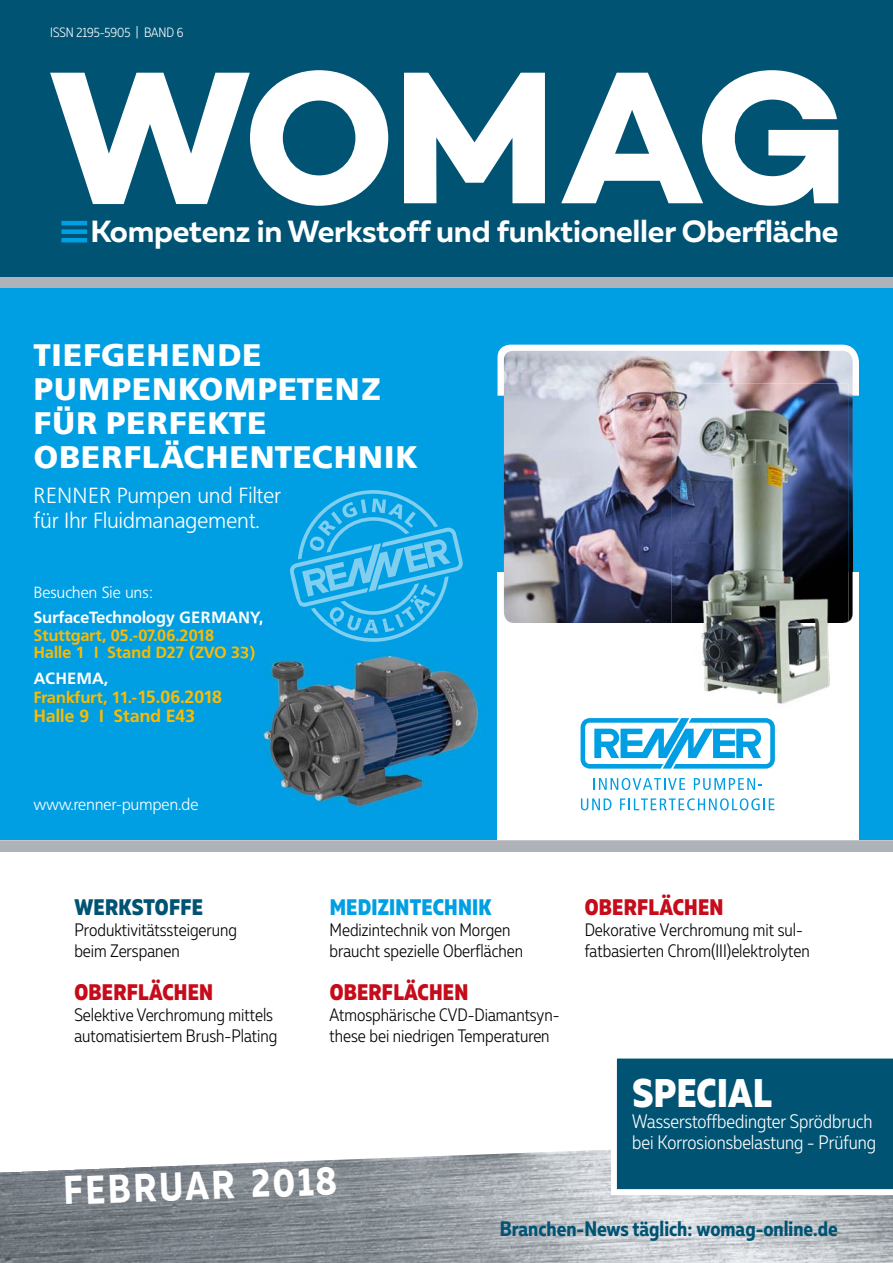
<style>
.page{position:relative;width:893px;height:1263px;background:#fff}
.page>*{position:absolute;margin:0;border:0;box-sizing:border-box;transform-origin:0 0}
.t1{font:700 39.9px "Muller Narrow";color:#fff}
.t2{font:800 39.9px "Muller Narrow";letter-spacing:.01em;color:#fff}
.t3{font:900 31.05px/33.9px "Frutiger BQ";letter-spacing:.04em;color:#fff}
.t4{font:700 30.6px "Muller";letter-spacing:-.01em;color:#fff}
.t5{font:800 22.5px "Muller Narrow";letter-spacing:.01em;color:#c60b1b}
.t6{font:800 22.5px "Muller Narrow";letter-spacing:.01em;color:#009fe3}
.t7{font:800 22.5px "Muller Narrow";letter-spacing:.01em;color:#005373}
.t8{font:300 21.6px/25.3px "Frutiger BQ";letter-spacing:.01em;color:#fff}
.t9{font:700 21px "Muller Narrow";color:#005373}
.t10{font:300 19.5px/21px "Muller Narrow";color:#fff}
.t11{font:300 18px/21.3px "Muller Narrow";color:#000}
.t12{font:700 17.4px "Frutiger BQ";letter-spacing:.01em;color:#fbba00}
.t13{font:700 16.05px/17.5px "Frutiger BQ";letter-spacing:.01em;color:#fbba00}
.t14{font:300 16.05px "Frutiger BQ";letter-spacing:.01em;color:#fff}
.t15{font:700 16.05px "Frutiger BQ";letter-spacing:.01em;color:#fff}
.t16{font:300 13.5px "Muller Narrow";color:#fff}
.s1{color:#fff}
.s2{font-size:17.4px}
</style>
<div class="page">
<div style="left:0;top:0;width:893px;height:278px;background:#005373"></div>
<img style="left:0;top:1150px;width:893px;height:113px">
<div style="left:0;top:288px;width:893px;height:552px;background:#009fe3"></div>
<svg style="left:497px;top:345px;width:362px;height:51px;background:#f3f9fc"></svg>
<div style="left:497px;top:572px;width:362px;height:268px;background:#fff"></div>
<svg style="left:581px;top:718px;width:194px;height:51px"></svg>
<svg style="left:594px;top:778px;width:91px;height:12px"></svg>
<svg style="left:694px;top:778px;width:68px;height:12px"></svg>
<svg style="left:581px;top:798px;width:30px;height:12px"></svg>
<svg style="left:620px;top:798px;width:154px;height:12px"></svg>
<img style="left:504px;top:351px;width:349px;height:272px">
<img style="left:701px;top:623px;width:129px;height:81px">
<img style="left:672px;top:383px;width:176px;height:240px">
<img style="left:250px;top:645px;width:229px;height:162px">
<svg style="left:290px;top:490px;width:173px;height:133px"></svg>
<img style="left:323px;top:623px;width:100px;height:19px">
<img style="left:246px;top:623px;width:16px;height:3px">
<img style="left:243px;top:646px;width:11px;height:14px">
<div style="left:0;top:277px;width:893px;height:11px;background:#aeb3ba"></div>
<div style="left:0;top:841px;width:893px;height:10px;background:#aeb3ba"></div>
<hr style="left:61px;top:221px;width:26px;height:4px;background:#009fe3">
<hr style="left:61px;top:238px;width:26px;height:4px;background:#009fe3">
<div style="left:61px;top:229px;width:26px;height:5px;background:#009fe3"></div>
<svg style="left:608px;top:1058px;width:285px;height:140px;background:#17627f"></svg>
<svg style="left:50px;top:70px;width:788px;height:136px;fill:#fff"></svg>
<p class="t16" style="left:50px;top:24px;width:135px">ISSN 2195-5905 | BAND 6</p>
<h3 class="t4" style="left:90px;top:213px;width:749px">Kompetenz in Werkstoff und funktioneller Oberfläche</h3>
<h2 class="t3" style="left:34px;top:339px;width:385px">TIEFGEHENDE<br>PUMPENKOMPETENZ<br>FÜR PERFEKTE<br>OBERFLÄCHENTECHNIK</h2>
<p class="t8" style="left:34px;top:483px;width:248px">RENNER Pumpen und Filter für Ihr Fluidmanagement.</p>
<p class="t14" style="left:34px;top:583px;width:120px">Besuchen Sie uns:</p>
<p class="t15" style="left:34px;top:608px;width:230px">SurfaceTechnology GERMANY,</p>
<p class="t13" style="left:34px;top:626px;width:223px">Stuttgart, 05.-07.06.2018<br>Halle 1 I Stand D27 (ZVO 33)</p>
<p class="t13" style="left:34px;top:669px;width:190px;line-height:19px"><span class="s1">ACHEMA,<br></span>Frankfurt, 11.-<span class="s2">15.06.2018</span></p>
<p class="t12" style="left:34px;top:705px;width:163px">Halle 9 I Stand E43</p>
<p class="t14" style="left:34px;top:795px;width:166px">www.renner-pumpen.de</p>
<p class="t7" style="left:75px;top:893px;width:130px">WERKSTOFFE</p>
<p class="t6" style="left:330px;top:893px;width:163px">MEDIZINTECHNIK</p>
<p class="t5" style="left:585px;top:893px;width:140px">OBERFLÄCHEN</p>
<p class="t11" style="left:74px;top:919px;width:164px">Produktivitätssteigerung beim Zerspanen</p>
<p class="t11" style="left:330px;top:919px;width:195px">Medizintechnik von Morgen braucht spezielle Oberflächen</p>
<p class="t11" style="left:585px;top:919px;width:227px">Dekorative Verchromung mit sul&shy;fatbasierten Chrom(III)elektrolyten</p>
<p class="t5" style="left:75px;top:978px;width:140px">OBERFLÄCHEN</p>
<p class="t5" style="left:330px;top:978px;width:140px">OBERFLÄCHEN</p>
<p class="t11" style="left:74px;top:1003px;width:204px">Selektive Verchromung mittels automatisiertem Brush-Plating</p>
<p class="t11" style="left:330px;top:1003px;width:231px">Atmosphärische CVD-Diamantsyn&shy;these bei niedrigen Temperaturen</p>
<h1 class="t1" style="left:63px;top:1165px;width:275px;rotate:-2deg">FEBRUAR 2018</h1>
<h1 class="t2" style="left:632px;top:1068px;width:141px">SPECIAL</h1>
<p class="t10" style="left:632px;top:1111px;width:245px">Wasserstoffbedingter Sprödbruch bei Korrosionsbelastung - Prüfung</p>
<p class="t9" style="left:500px;top:1215px;width:339px">Branchen-News täglich: womag-online.de</p>
</div>
